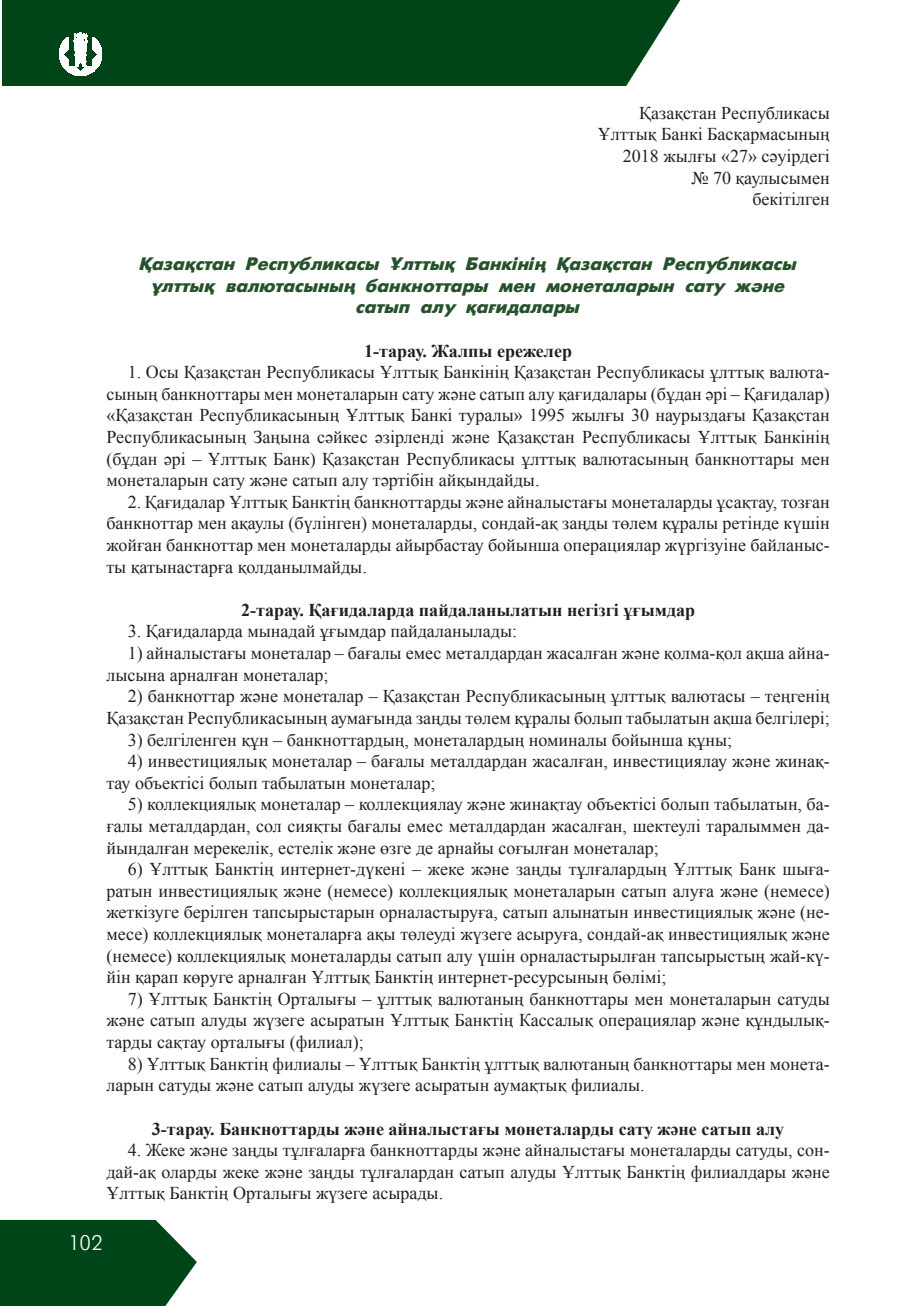
<style>
.page{position:relative;width:915px;height:1306px;background:#fff}
.page>*{position:absolute;margin:0;border:0;box-sizing:border-box;transform-origin:0 0}
.t1{font:21px "KZM Futuris";color:#fff}
.t2{font:18px/21.6px "Times New Roman";color:#231f20;text-align:justify}
.t3{font:700 18px "Times New Roman";color:#231f20}
.t4{font:italic 700 18px/21.6px "KZM Futuris";color:#25512b;text-align:center}
</style>
<div class="page">
<div style="left:2px;top:0;width:678px;height:85px;background:#004517"></div>
<svg style="left:0;top:1219px;width:197px;height:86px"></svg>
<svg style="left:59px;top:33px;width:43px;height:43px"></svg>
<p class="t2" style="left:597px;top:101px;width:233px;text-align:right">Қазақстан Республикасы<br>Ұлттық Банкі Басқармасының<br>2018 жылғы «27» сәуірдегі<br>№ 70 қаулысымен<br>бекітілген</p>
<p class="t4" style="left:139px;top:253px;width:658px">Қазақстан Республикасы Ұлттық Банкiнiң Қазақстан Республикасы ұлттық валютасының банкноттары мен монеталарын сату және сатып алу қағидалары</p>
<p class="t3" style="left:364px;top:337px;width:209px">1-тарау. Жалпы ережелер</p>
<p class="t2" style="left:106px;top:361px;width:724px;text-indent:21px">1. Осы Қазақстан Республикасы Ұлттық Банкінің Қазақстан Республикасы ұлттық валюта&shy;сының банкноттары мен монеталарын сату және сатып алу қағидалары (бұдан әрі – Қағидалар) «Қазақстан Республикасының Ұлттық Банкі туралы» 1995 жылғы 30 наурыздағы Қазақстан Республикасының Заңына сәйкес әзірленді және Қазақстан Республикасы Ұлттық Банкiнiң (бұдан әрі – Ұлттық Банк) Қазақстан Республикасы ұлттық валютасының банкноттары мен монеталарын сату және сатып алу тәртібін айқындайды.</p>
<p class="t2" style="left:106px;top:490px;width:724px;text-indent:21px">2. Қағидалар Ұлттық Банктің банкноттарды және айналыстағы монеталарды ұсақтау, тозған банкноттар мен ақаулы (бүлінген) монеталарды, сондай-ақ заңды төлем құралы ретінде күшін жойған банкноттар мен монеталарды айырбастау бойынша операциялар жүргізуіне байланыс&shy;ты қатынастарға қолданылмайды.</p>
<p class="t3" style="left:241px;top:597px;width:455px">2-тарау. Қағидаларда пайдаланылатын негізгі ұғымдар</p>
<p class="t2" style="left:128px;top:620px;width:391px">3. Қағидаларда мынадай ұғымдар пайдаланылады:</p>
<p class="t2" style="left:106px;top:641px;width:724px;text-indent:21px">1) айналыстағы монеталар – бағалы емес металдардан жасалған және қолма-қол ақша айна&shy;лысына арналған монеталар;</p>
<p class="t2" style="left:106px;top:685px;width:724px;text-align:right">2) банкноттар және монеталар – Қазақстан Республикасының ұлттық валютасы – теңгенің<br>Қазақстан Республикасының аумағында заңды төлем құралы болып табылатын ақша белгілері;</p>
<p class="t2" style="left:128px;top:728px;width:605px">3) белгіленген құн – банкноттардың, монеталардың номиналы бойынша құны;</p>
<p class="t2" style="left:106px;top:749px;width:724px;text-indent:21px">4) инвестициялық монеталар – бағалы металдардан жасалған, инвестициялау және жинақ&shy;тау объектісі болып табылатын монеталар;</p>
<p class="t2" style="left:106px;top:793px;width:724px;text-indent:21px">5) коллекциялық монеталар – коллекциялау және жинақтау объектiсi болып табылатын, ба&shy;ғалы металдардан, сол сияқты бағалы емес металдардан жасалған, шектеулi таралыммен да&shy;йындалған мерекелiк, естелiк және өзге де арнайы соғылған монеталар;</p>
<p class="t2" style="left:106px;top:857px;width:724px;text-indent:21px">6) Ұлттық Банктің интернет-дүкені – жеке және заңды тұлғалардың Ұлттық Банк шыға&shy;ратын инвестициялық және (немесе) коллекциялық монеталарын сатып алуға және (немесе) жеткізуге берілген тапсырыстарын орналастыруға, сатып алынатын инвестициялық және (не&shy;месе) коллекциялық монеталарға ақы төлеуді жүзеге асыруға, сондай-ақ инвестициялық және (немесе) коллекциялық монеталарды сатып алу үшін орналастырылған тапсырыстың жай-кү&shy;йін қарап көруге арналған Ұлттық Банктің интернет-ресурсының бөлімі;</p>
<p class="t2" style="left:106px;top:987px;width:724px;text-indent:21px">7) Ұлттық Банктің Орталығы – ұлттық валютаның банкноттары мен монеталарын сатуды және сатып алуды жүзеге асыратын Ұлттық Банктің Кассалық операциялар және құндылық&shy;тарды сақтау орталығы (филиал);</p>
<p class="t2" style="left:106px;top:1052px;width:724px;text-indent:21px">8) Ұлттық Банктің филиалы – Ұлттық Банктің ұлттық валютаның банкноттары мен монета&shy;ларын сатуды және сатып алуды жүзеге асыратын аумақтық филиалы.</p>
<p class="t3" style="left:152px;top:1115px;width:633px">3-тарау. Банкноттарды және айналыстағы монеталарды сату және сатып алу</p>
<p class="t2" style="left:106px;top:1138px;width:724px;text-indent:21px">4. Жеке және заңды тұлғаларға банкноттарды және айналыстағы монеталарды сатуды, сон&shy;дай-ақ оларды жеке және заңды тұлғалардан сатып алуды Ұлттық Банктің филиалдары және Ұлттық Банктің Орталығы жүзеге асырады.</p>
<p class="t1" style="left:68px;top:1232px;width:36px">102</p>
</div>
